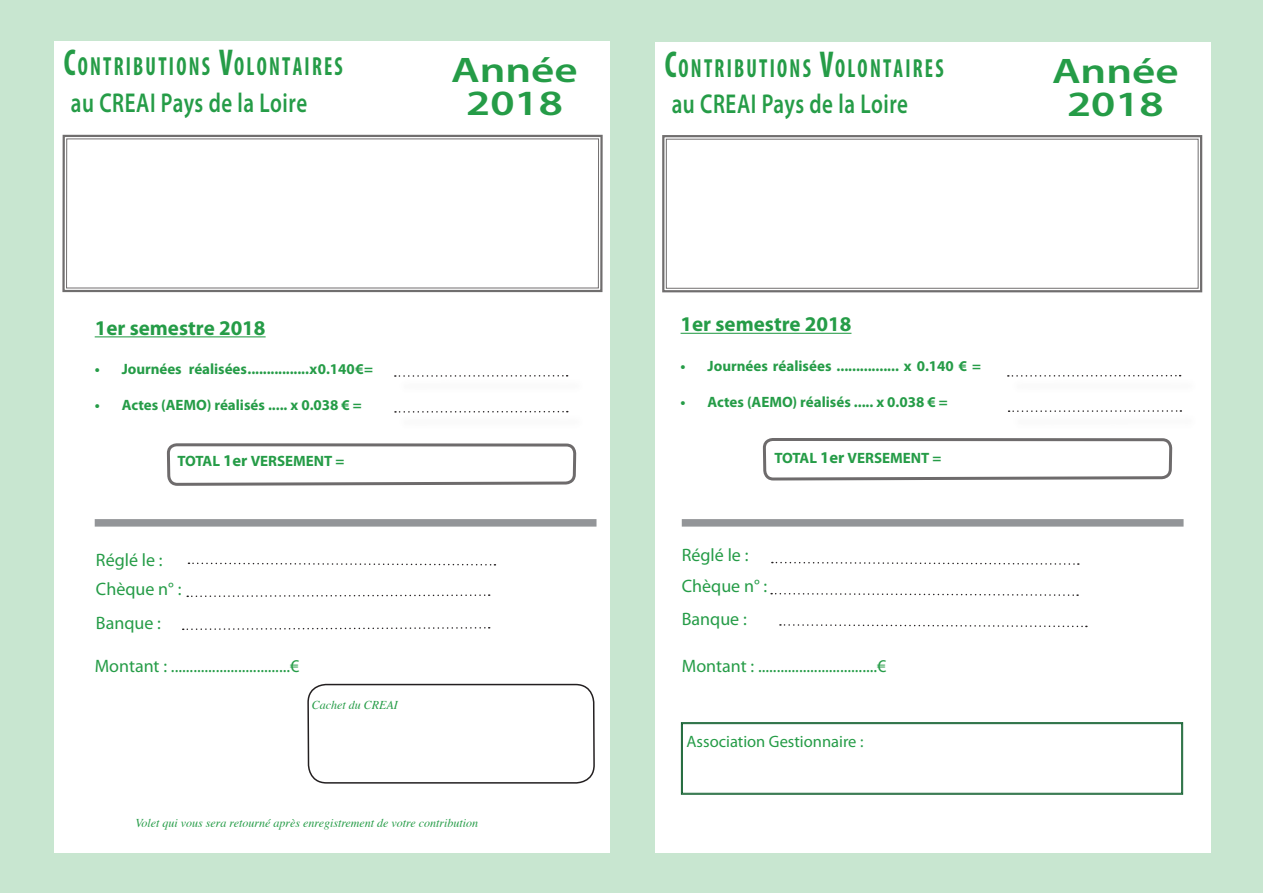
<style>
.page{position:relative;width:1263px;height:893px;background:#c8e6d0}
.page>*{position:absolute;margin:0;border:0;box-sizing:border-box;transform-origin:0 0}
.t1{font:600 35.7px/32.4px "Myriad Pro";color:#259c47;text-align:center;scale:1.27 1}
.t2{font:600 27.3px "Myriad Pro";letter-spacing:.025em;color:#259c47;scale:.77 1}
.t3{font:700 condensed 26.25px "Myriad Pro";letter-spacing:.105em;color:#259c47;scale:.8 1}
.t4{font:700 21px "Myriad Pro";color:#259c47}
.t5{font:18px/31px "Myriad Pro";color:#259c47}
.t6{font:16.5px "Myriad Pro";color:#259c47}
.t7{font:700 15px "Myriad Pro";color:#259c47}
.t8{font:italic 12px "Times";color:#259c47}
.s1{font-size:37.5px}
.s2{font-size:16.5px}
</style>
<div class="page">
<div style="left:54px;top:42px;width:555px;height:811px;background:#fff"></div>
<div style="left:655px;top:42px;width:556px;height:811px;background:#fff"></div>
<div style="left:95px;top:519px;width:501px;height:8px;background:#939598"></div>
<svg style="left:183px;top:627px;width:307px;height:3px"></svg>
<svg style="left:188px;top:562px;width:307px;height:4px"></svg>
<svg style="left:187px;top:594px;width:303px;height:4px"></svg>
<svg style="left:307px;top:683px;width:287px;height:101px"></svg>
<svg style="left:62px;top:134px;width:541px;height:159px"></svg>
<svg style="left:66px;top:138px;width:533px;height:151px"></svg>
<hr style="left:95px;top:336px;width:171px;height:1px;background:#259c47">
<svg style="left:395px;top:411px;width:173px;height:2px"></svg>
<svg style="left:395px;top:375px;width:173px;height:2px"></svg>
<svg style="left:662px;top:135px;width:541px;height:158px"></svg>
<hr style="left:680px;top:333px;width:171px;height:1px;background:#259c47">
<svg style="left:1008px;top:375px;width:172px;height:2px"></svg>
<svg style="left:1008px;top:410px;width:173px;height:2px"></svg>
<div style="left:682px;top:519px;width:501px;height:8px;background:#939598"></div>
<svg style="left:772px;top:561px;width:307px;height:4px"></svg>
<svg style="left:771px;top:592px;width:307px;height:4px"></svg>
<svg style="left:780px;top:624px;width:307px;height:4px"></svg>
<svg style="left:681px;top:722px;width:502px;height:73px"></svg>
<div style="left:682px;top:723px;width:500px;height:70px;border:1px solid #156232"></div>
<svg style="left:166px;top:443px;width:411px;height:43px"></svg>
<svg style="left:762px;top:438px;width:411px;height:43px"></svg>
<h3 class="t3" style="left:64px;top:50px;width:350px"><span class="s1">C</span>ONTRIBUTIONS <span class="s1">V</span>OLONTAIRES</h3>
<h2 class="t2" style="left:71px;top:85px;width:308px">au CREAI Pays de la Loire</h2>
<h1 class="t1" style="left:451px;top:53px;width:101px">Année<br>2018</h1>
<h3 class="t4" style="left:95px;top:314px;width:172px">1er semestre 2018</h3>
<p class="t7" style="left:95px;top:360px;width:280px">• Journées réalisées................x0.140€=</p>
<p class="t7" style="left:95px;top:396px;width:269px">• Actes (AEMO) réalisés ..... x 0.038 € =</p>
<p class="t7" style="left:177px;top:451px;width:169px">TOTAL <span class="s2">1er</span> VERSEMENT =</p>
<p class="t5" style="left:96px;top:544px;width:68px">Réglé le :</p>
<p class="t5" style="left:96px;top:573px;width:87px">Chèque n° :</p>
<p class="t5" style="left:96px;top:608px;width:67px">Banque :</p>
<p class="t5" style="left:95px;top:651px;width:206px">Montant : ................................€</p>
<p class="t8" style="left:312px;top:694px;width:87px">Cachet du CREAI</p>
<p class="t8" style="left:136px;top:812px;width:344px">Volet qui vous sera retourné après enregistrement de votre contribution</p>
<h3 class="t3" style="left:665px;top:51px;width:350px"><span class="s1">C</span>ONTRIBUTIONS <span class="s1">V</span>OLONTAIRES</h3>
<h2 class="t2" style="left:672px;top:86px;width:308px">au CREAI Pays de la Loire</h2>
<h1 class="t1" style="left:1052px;top:54px;width:101px">Année<br>2018</h1>
<h3 class="t4" style="left:680px;top:310px;width:172px">1er semestre 2018</h3>
<p class="t7" style="left:680px;top:356px;width:302px">• Journées réalisées ................ x 0.140 € =</p>
<p class="t7" style="left:680px;top:392px;width:269px">• Actes (AEMO) réalisés ..... x 0.038 € =</p>
<p class="t7" style="left:774px;top:448px;width:169px">TOTAL <span class="s2">1er</span> VERSEMENT =</p>
<p class="t5" style="left:682px;top:539px;width:87px">Réglé le :<br>Chèque n° :</p>
<p class="t5" style="left:682px;top:603px;width:67px">Banque :</p>
<p class="t5" style="left:682px;top:651px;width:206px">Montant : ................................€</p>
<p class="t6" style="left:687px;top:731px;width:178px">Association Gestionnaire :</p>
</div>
